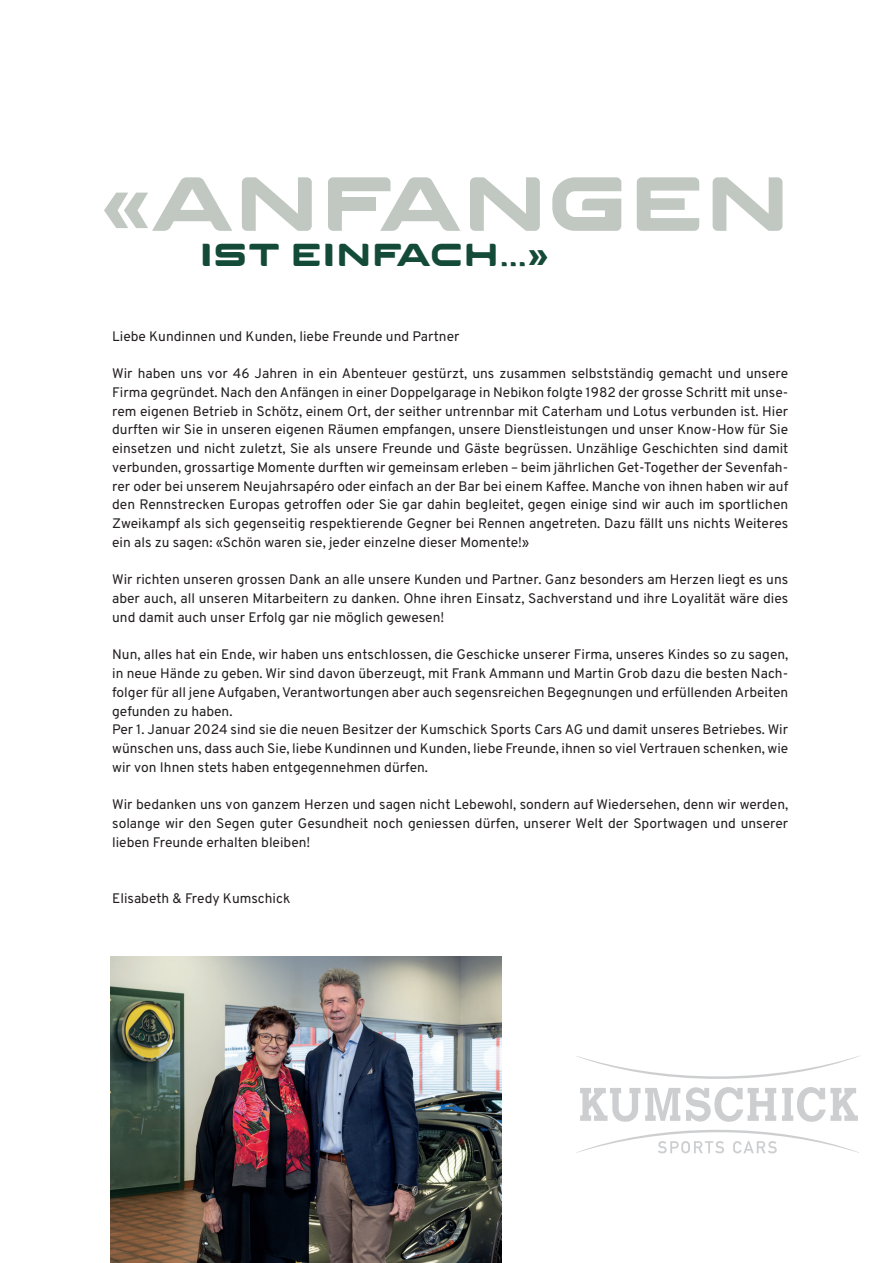
<style>
.page{position:relative;width:893px;height:1263px;background:#fff}
.page>*{position:absolute;margin:0;border:0;box-sizing:border-box;transform-origin:0 0}
.t1{font:78.6px "AGRESSIVE";letter-spacing:.06em;color:#c1c8c2}
.t2{font:32.7px "AGRESSIVE";letter-spacing:.06em;color:#144b38}
.t3{font:13.8px/18.8px "Overpass";color:#231f20;text-align:justify}
.s1{font-family:"Arial";font-weight:900}
</style>
<div class="page">
<svg style="left:576px;top:1055px;width:284px;height:98px"></svg>
<img style="left:111px;top:957px;width:390px;height:306px">
<h1 class="t1" style="left:100px;top:162px;width:691px"><span class="s1">«</span>ANFANGEN</h1>
<h2 class="t2" style="left:201px;top:238px;width:350px">IST EINFACH...<span class="s1">»</span></h2>
<p class="t3" style="left:112px;top:326px;width:349px">Liebe Kundinnen und Kunden, liebe Freunde und Partner</p>
<p class="t3" style="left:112px;top:364px;width:678px">Wir haben uns vor 46 Jahren in ein Abenteuer gestürzt, uns zusammen selbstständig gemacht und unsere Firma gegründet. Nach den Anfängen in einer Doppelgarage in Nebikon folgte 1982 der grosse Schritt mit unse&shy;rem eigenen Betrieb in Schötz, einem Ort, der seither untrennbar mit Caterham und Lotus verbunden ist. Hier durften wir Sie in unseren eigenen Räumen empfangen, unsere Dienstleistungen und unser Know-How für Sie einsetzen und nicht zuletzt, Sie als unsere Freunde und Gäste begrüssen. Unzählige Geschichten sind damit verbunden, grossartige Momente durften wir gemeinsam erleben – beim jährlichen Get-Together der Sevenfah&shy;rer oder bei unserem Neujahrsapéro oder einfach an der Bar bei einem Kaffee. Manche von ihnen haben wir auf den Rennstrecken Europas getroffen oder Sie gar dahin begleitet, gegen einige sind wir auch im sportlichen Zweikampf als sich gegenseitig respektierende Gegner bei Rennen angetreten. Dazu fällt uns nichts Weiteres ein als zu sagen: «Schön waren sie, jeder einzelne dieser Momente!»</p>
<p class="t3" style="left:112px;top:570px;width:678px">Wir richten unseren grossen Dank an alle unsere Kunden und Partner. Ganz besonders am Herzen liegt es uns aber auch, all unseren Mitarbeitern zu danken. Ohne ihren Einsatz, Sachverstand und ihre Loyalität wäre dies und damit auch unser Erfolg gar nie möglich gewesen!</p>
<p class="t3" style="left:112px;top:645px;width:678px;text-align:left">Nun, alles hat ein Ende, wir haben uns entschlossen, die Geschicke unserer Firma, unseres Kindes so zu sagen, in neue Hände zu geben. Wir sind davon überzeugt, mit Frank Ammann und Martin Grob dazu die besten Nach&shy;folger für all jene Aufgaben, Verantwortungen aber auch segensreichen Begegnungen und erfüllenden Arbeiten gefunden zu haben.<br>Per 1. Januar 2024 sind sie die neuen Besitzer der Kumschick Sports Cars AG und damit unseres Betriebes. Wir wünschen uns, dass auch Sie, liebe Kundinnen und Kunden, liebe Freunde, ihnen so viel Vertrauen schenken, wie wir von Ihnen stets haben entgegennehmen dürfen.</p>
<p class="t3" style="left:112px;top:795px;width:678px">Wir bedanken uns von ganzem Herzen und sagen nicht Lebewohl, sondern auf Wiedersehen, denn wir werden, solange wir den Segen guter Gesundheit noch geniessen dürfen, unserer Welt der Sportwagen und unserer lieben Freunde erhalten bleiben!</p>
<p class="t3" style="left:112px;top:889px;width:180px">Elisabeth &amp; Fredy Kumschick</p>
</div>
